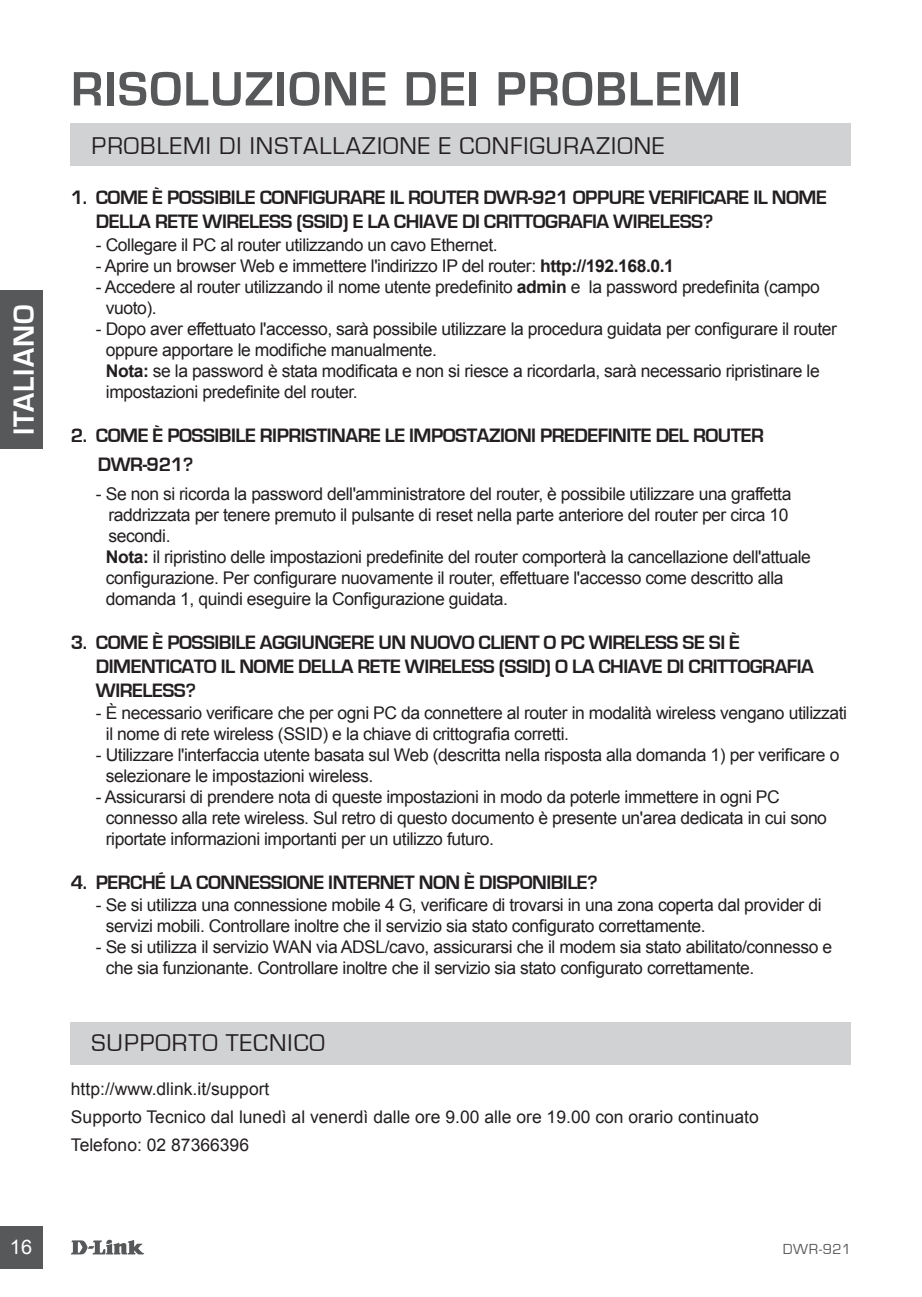
<style>
.page{position:relative;width:922px;height:1297px;background:#fff}
.page>*{position:absolute;margin:0;border:0;box-sizing:border-box;transform-origin:0 0}
.t1{font:700 50px "Eurostile";letter-spacing:.025em;color:#57585a}
.t2{font:700 30px "Eurostile";letter-spacing:.035em;color:#fff}
.t3{font:25px "Eurostile";letter-spacing:.04em;color:#231f20}
.t4{font:700 20px/24px "Eurostile";letter-spacing:-.025em;color:#231f20}
.t5{font:20px "Arial";color:#fff}
.t6{font:17.5px/21px "Arial";letter-spacing:-.025em;color:#231f20}
.t7{font:17.5px/28px "Arial";color:#231f20}
.t8{font:15px "Eurostile";letter-spacing:.035em;color:#57585a}
.s1{font-weight:700}
</style>
<div class="page">
<svg style="left:71px;top:1239px;width:73px;height:15px"></svg>
<div style="left:0;top:1226px;width:43px;height:43px;background:#57585a"></div>
<div style="left:0;top:290px;width:43px;height:159px;background:#57585a"></div>
<div style="left:71px;top:124px;width:779px;height:42px;background:#d1d2d4"></div>
<div style="left:71px;top:1022px;width:779px;height:43px;background:#d1d2d4"></div>
<h2 class="t2" style="left:7px;top:435px;width:132px;rotate:-90deg">ITALIANO</h2>
<h1 class="t1" style="left:71px;top:62px;width:671px">RISOLUZIONE DEI PROBLEMI</h1>
<h3 class="t3" style="left:92px;top:132px;width:574px">PROBLEMI DI INSTALLAZIONE E CONFIGURAZIONE</h3>
<p class="t4" style="left:96px;top:186px;width:732px;text-indent:-25px">1. COME È POSSIBILE CONFIGURARE IL ROUTER DWR-921 OPPURE VERIFICARE IL NOME<br>DELLA RETE WIRELESS (SSID) E LA CHIAVE DI CRITTOGRAFIA WIRELESS?</p>
<p class="t6" style="left:96px;top:234px;width:403px">- Collegare il PC al router utilizzando un cavo Ethernet.</p>
<p class="t6" style="left:96px;top:255px;width:579px">- Aprire un browser Web e immettere l'indirizzo IP del router: <span class="s1">http://192.168.0.1</span></p>
<p class="t6" style="left:106px;top:276px;width:715px;text-indent:-10px">- Accedere al router utilizzando il nome utente predefinito <span class="s1">admin</span> e la password predefinita (campo vuoto).</p>
<p class="t6" style="left:106px;top:318px;width:732px;text-indent:-10px">- Dopo aver effettuato l'accesso, sarà possibile utilizzare la procedura guidata per configurare il router oppure apportare le modifiche manualmente.<br><span class="s1">Nota:</span> se la password è stata modificata e non si riesce a ricordarla, sarà necessario ripristinare le impostazioni predefinite del router.</p>
<p class="t4" style="left:98px;top:421px;width:667px;line-height:29px;text-indent:-27px">2. COME È POSSIBILE RIPRISTINARE LE IMPOSTAZIONI PREDEFINITE DEL ROUTER<br>DWR-921?</p>
<p class="t6" style="left:106px;top:483px;width:706px;text-indent:-10px">- Se non si ricorda la password dell'amministratore del router, è possibile utilizzare una graffetta raddrizzata per tenere premuto il pulsante di reset nella parte anteriore del router per circa 10 secondi.<br><span class="s1">Nota:</span> il ripristino delle impostazioni predefinite del router comporterà la cancellazione dell'attuale configurazione. Per configurare nuovamente il router, effettuare l'accesso come descritto alla domanda 1, quindi eseguire la Configurazione guidata.</p>
<p class="t4" style="left:96px;top:630px;width:719px;text-indent:-25px">3. COME È POSSIBILE AGGIUNGERE UN NUOVO CLIENT O PC WIRELESS SE SI È<br>DIMENTICATO IL NOME DELLA RETE WIRELESS (SSID) O LA CHIAVE DI CRITTOGRAFIA<br>WIRELESS?</p>
<p class="t6" style="left:106px;top:702px;width:742px;text-indent:-10px">- È necessario verificare che per ogni PC da connettere al router in modalità wireless vengano utilizzati il nome di rete wireless (SSID) e la chiave di crittografia corretti.</p>
<p class="t6" style="left:106px;top:744px;width:734px;text-indent:-10px">- Utilizzare l'interfaccia utente basata sul Web (descritta nella risposta alla domanda 1) per verificare o selezionare le impostazioni wireless.</p>
<p class="t6" style="left:106px;top:786px;width:722px;text-indent:-10px">- Assicurarsi di prendere nota di queste impostazioni in modo da poterle immettere in ogni PC connesso alla rete wireless. Sul retro di questo documento è presente un'area dedicata in cui sono riportate informazioni importanti per un utilizzo futuro.</p>
<p class="t4" style="left:71px;top:870px;width:528px">4. PERCHÉ LA CONNESSIONE INTERNET NON È DISPONIBILE?</p>
<p class="t6" style="left:106px;top:894px;width:717px;text-indent:-10px">- Se si utilizza una connessione mobile 4 G, verificare di trovarsi in una zona coperta dal provider di servizi mobili. Controllare inoltre che il servizio sia stato configurato correttamente.</p>
<p class="t6" style="left:106px;top:936px;width:727px;text-indent:-10px">- Se si utilizza il servizio WAN via ADSL/cavo, assicurarsi che il modem sia stato abilitato/connesso e che sia funzionante. Controllare inoltre che il servizio sia stato configurato correttamente.</p>
<h3 class="t3" style="left:92px;top:1029px;width:234px">SUPPORTO TECNICO</h3>
<p class="t7" style="left:71px;top:1075px;width:689px">http://www.dlink.it/support<br>Supporto Tecnico dal lunedì al venerdì dalle ore 9.00 alle ore 19.00 con orario continuato<br>Telefono: 02 87366396</p>
<p class="t5" style="left:10px;top:1234px;width:24px">16</p>
<p class="t8" style="left:782px;top:1241px;width:70px">DWR-921</p>
</div>
